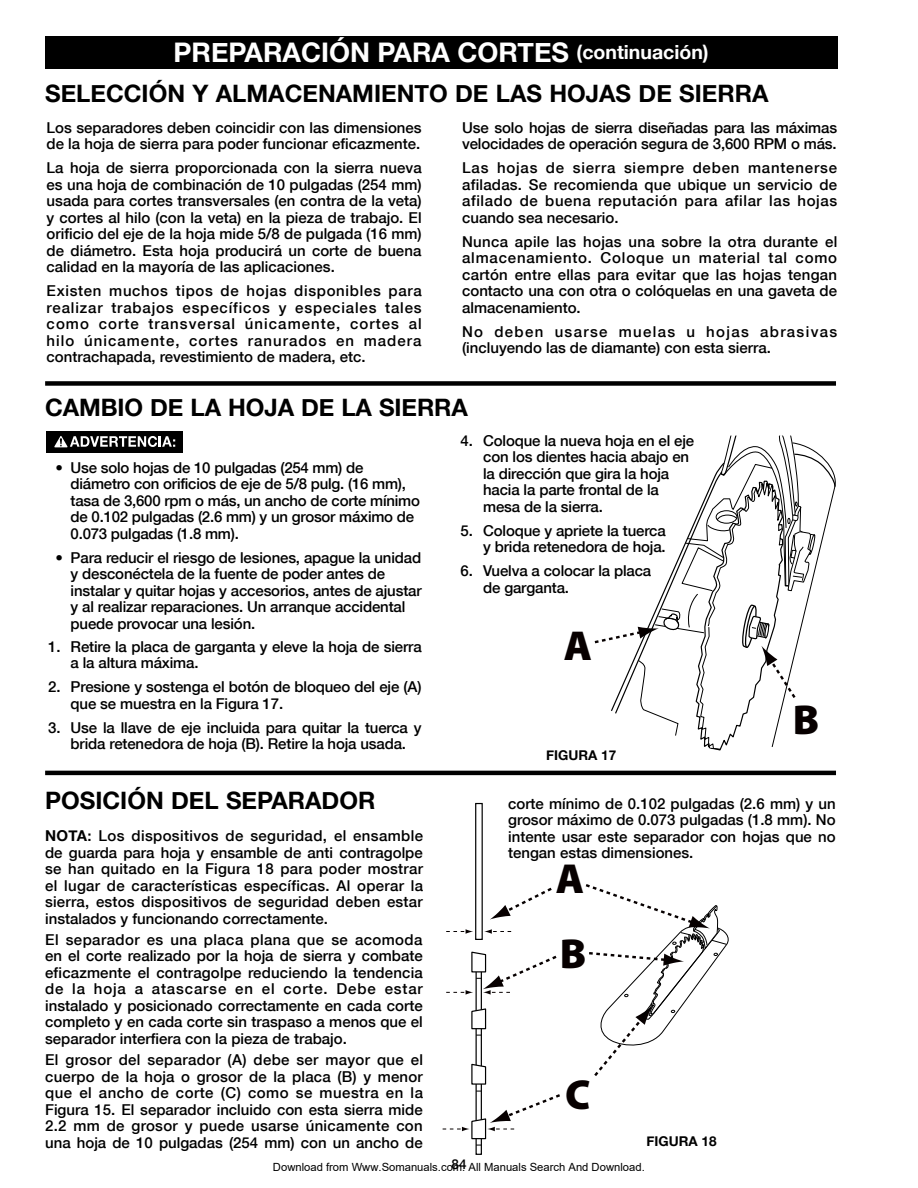
<style>
.page{position:relative;width:918px;height:1188px;background:#fff}
.page>*{position:absolute;margin:0;border:0;box-sizing:border-box;transform-origin:0 0}
.t1{font:900 42.15px/75px "Myriad Pro";color:#070000}
.t2{font:900 42px "Myriad Pro";color:#070000}
.t3{font:700 27px "Helvetica Neue";color:#fff}
.t4{font:700 24px "Helvetica Neue";color:#000}
.t5{font:500 15px/16.5px "Helvetica Neue";letter-spacing:-.01em;color:#000}
.t6{font:700 13.5px "Helvetica Neue";color:#000}
.t7{font:500 13.5px "Helvetica Neue";color:#000}
.t8{font:11.25px "Arial";color:#000}
.s1{font-size:19.5px}
.s2{font-weight:700}
</style>
<div class="page">
<div style="left:47px;top:431px;width:136px;height:22px;background:#000"></div>
<svg style="left:54px;top:436px;width:121px;height:11px"></svg>
<svg style="left:594px;top:436px;width:242px;height:315px"></svg>
<div style="left:45px;top:381px;width:791px;height:5px;background:#000"></div>
<hr style="left:45px;top:771px;width:791px;height:4px;background:#000">
<svg style="left:490px;top:887px;width:62px;height:33px"></svg>
<div style="left:475px;top:803px;width:8px;height:137px;border:1px solid #000"></div>
<div style="left:476px;top:967px;width:6px;height:188px;border:1px solid #000"></div>
<svg style="left:471px;top:1063px;width:16px;height:22px"></svg>
<svg style="left:471px;top:1008px;width:16px;height:28px"></svg>
<svg style="left:446px;top:951px;width:111px;height:44px"></svg>
<svg style="left:443px;top:1091px;width:117px;height:55px"></svg>
<svg style="left:484px;top:929px;width:27px;height:5px"></svg>
<svg style="left:446px;top:929px;width:27px;height:5px"></svg>
<svg style="left:585px;top:884px;width:144px;height:192px"></svg>
<div style="left:45px;top:36px;width:792px;height:33px;background:#000"></div>
<h3 class="t3" style="left:174px;top:36px;width:537px">PREPARACIÓN PARA CORTES <span class="s1">(continuación)</span></h3>
<h3 class="t4" style="left:45px;top:79px;width:725px">SELECCIÓN Y ALMACENAMIENTO DE LAS HOJAS DE SIERRA</h3>
<h3 class="t3" style="left:366px;top:36px;width:152px">ENSAMBLE</h3>
<p class="t5" style="left:47px;top:119px;width:377px">Los separadores deben coincidir con las dimensiones de la hoja de sierra para poder funcionar eficazmente.</p>
<p class="t5" style="left:47px;top:159px;width:377px;text-align:justify">La hoja de sierra proporcionada con la sierra nueva es una hoja de combinación de 10 pulgadas (254 mm) usada para cortes transversales (en contra de la veta) y cortes al hilo (con la veta) en la pieza de trabajo. El orificio del eje de la hoja mide 5/8 de pulgada (16 mm) de diámetro. Esta hoja producirá un corte de buena calidad en la mayoría de las aplicaciones.</p>
<p class="t5" style="left:47px;top:282px;width:377px;text-align:justify">Existen muchos tipos de hojas disponibles para realizar trabajos específicos y especiales tales como corte transversal únicamente, cortes al hilo únicamente, cortes ranurados en madera contrachapada, revestimiento de madera, etc.</p>
<p class="t5" style="left:462px;top:119px;width:376px">Use solo hojas de sierra diseñadas para las máximas velocidades de operación segura de 3,600 RPM o más.</p>
<p class="t5" style="left:462px;top:159px;width:377px;text-align:justify">Las hojas de sierra siempre deben mantenerse afiladas. Se recomienda que ubique un servicio de afilado de buena reputación para afilar las hojas cuando sea necesario.</p>
<p class="t5" style="left:462px;top:233px;width:377px;text-align:justify">Nunca apile las hojas una sobre la otra durante el almacenamiento. Coloque un material tal como cartón entre ellas para evitar que las hojas tengan contacto una con otra o colóquelas en una gaveta de almacenamiento.</p>
<p class="t5" style="left:462px;top:323px;width:377px">No deben usarse muelas u hojas abrasivas (incluyendo las de diamante) con esta sierra.</p>
<h3 class="t4" style="left:45px;top:392px;width:424px">CAMBIO DE LA HOJA DE LA SIERRA</h3>
<p class="t5" style="left:71px;top:459px;width:351px;text-indent:-15px">• Use solo hojas de 10 pulgadas (254 mm) de diámetro con orificios de eje de 5/8 pulg. (16 mm), tasa de 3,600 rpm o más, un ancho de corte mínimo de 0.102 pulgadas (2.6 mm) y un grosor máximo de 0.073 pulgadas (1.8 mm).</p>
<p class="t5" style="left:71px;top:549px;width:353px;text-indent:-15px">• Para reducir el riesgo de lesiones, apague la unidad y desconéctela de la fuente de poder antes de instalar y quitar hojas y accesorios, antes de ajustar y al realizar reparaciones. Un arranque accidental puede provocar una lesión.</p>
<p class="t5" style="left:71px;top:638px;width:353px;text-indent:-22px">1. Retire la placa de garganta y eleve la hoja de sierra a la altura máxima.</p>
<p class="t5" style="left:71px;top:678px;width:352px;text-indent:-22px">2. Presione y sostenga el botón de bloqueo del eje (A) que se muestra en la Figura 17.</p>
<p class="t5" style="left:48px;top:719px;width:375px;text-align:center">3. Use la llave de eje incluida para quitar la tuerca y brida retenedora de hoja (B). Retire la hoja usada.</p>
<h3 class="t4" style="left:45px;top:785px;width:332px">POSICIÓN DEL SEPARADOR</h3>
<p class="t5" style="left:45px;top:827px;width:379px;text-align:justify"><span class="s2">NOTA</span>: Los dispositivos de seguridad, el ensamble de guarda para hoja y ensamble de anti contragolpe se han quitado en la Figura 18 para poder mostrar el lugar de características específicas. Al operar la sierra, estos dispositivos de seguridad deben estar instalados y funcionando correctamente.</p>
<p class="t5" style="left:45px;top:931px;width:379px;text-align:justify">El separador es una placa plana que se acomoda en el corte realizado por la hoja de sierra y combate eficazmente el contragolpe reduciendo la tendencia de la hoja a atascarse en el corte. Debe estar instalado y posicionado correctamente en cada corte completo y en cada corte sin traspaso a menos que el separador interfiera con la pieza de trabajo.</p>
<p class="t5" style="left:45px;top:1051px;width:379px;text-align:justify">El grosor del separador (A) debe ser mayor que el cuerpo de la hoja o grosor de la placa (B) y menor que el ancho de corte (C) como se muestra en la Figura 15. El separador incluido con esta sierra mide 2.2 mm de grosor y puede usarse únicamente con una hoja de 10 pulgadas (254 mm) con un ancho de</p>
<p class="t5" style="left:483px;top:432px;width:213px;text-indent:-22px">4. Coloque la nueva hoja en el eje con los dientes hacia abajo en la dirección que gira la hoja hacia la parte frontal de la mesa de la sierra.</p>
<p class="t5" style="left:461px;top:522px;width:207px;text-align:right">5. Coloque y apriete la tuerca y brida retenedora de hoja.</p>
<p class="t5" style="left:483px;top:563px;width:170px;text-indent:-22px">6. Vuelva a colocar la placa de garganta.</p>
<h2 class="t2" style="left:564px;top:622px;width:30px">A</h2>
<h2 class="t2" style="left:793px;top:696px;width:28px">B</h2>
<p class="t6" style="left:546px;top:747px;width:71px">FIGURA 17</p>
<p class="t5" style="left:508px;top:795px;width:329px;text-align:justify">corte mínimo de 0.102 pulgadas (2.6 mm) y un grosor máximo de 0.073 pulgadas (1.8 mm). No intente usar este separador con hojas que no tengan estas dimensiones.</p>
<h1 class="t1" style="left:556px;top:842px;width:32px">A<br>B</h1>
<h1 class="t1" style="left:565px;top:1058px;width:27px">C</h1>
<p class="t6" style="left:647px;top:1133px;width:71px">FIGURA 18</p>
<p class="t7" style="left:451px;top:1156px;width:17px">84</p>
<p class="t8" style="left:273px;top:1160px;width:373px">Download from Www.Somanuals.com. All Manuals Search And Download.</p>
</div>
